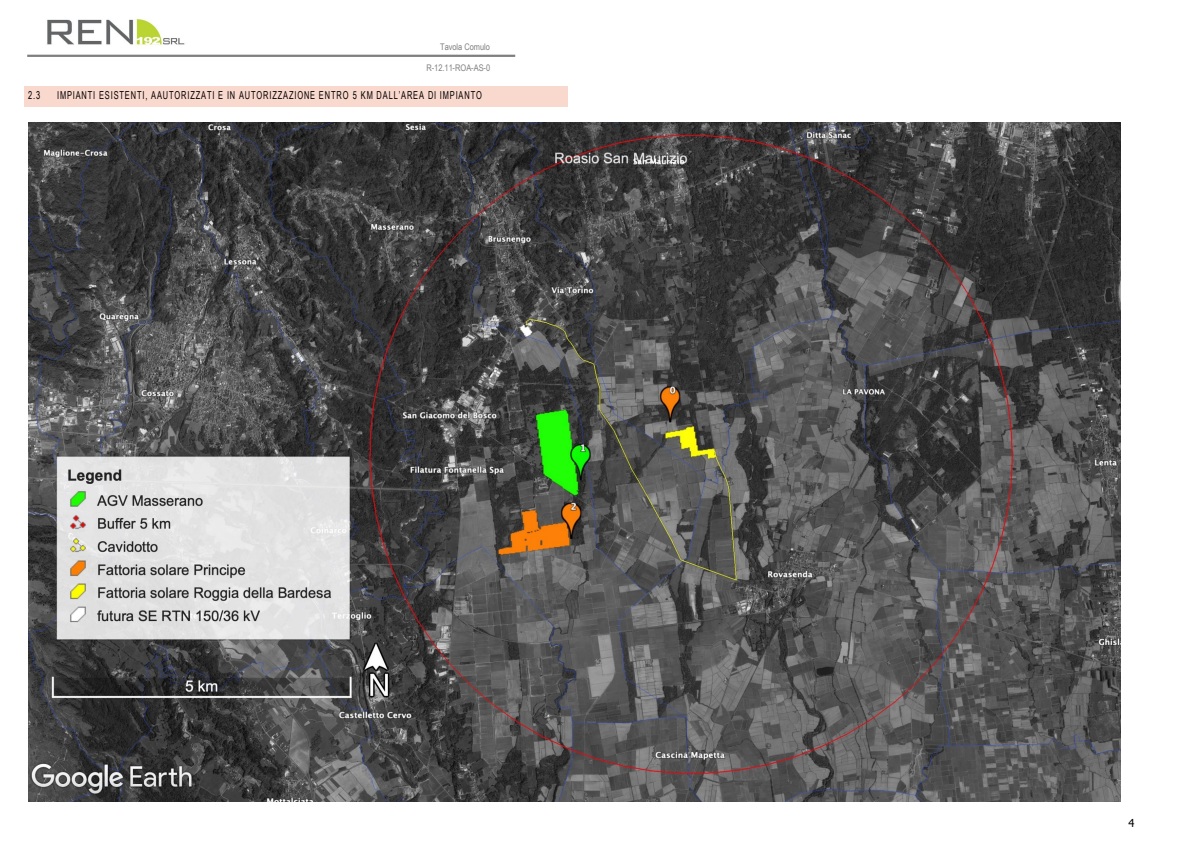
<style>
.page{position:relative;width:1191px;height:842px;background:#fff}
.page>*{position:absolute;margin:0;border:0;box-sizing:border-box;transform-origin:0 0}
.t1{font:11px "Arial Narrow";letter-spacing:.095em;color:#000;scale:.83 1}
.t2{font:11px "Tahoma";color:#000}
.t3{font:9.1px "Arial Narrow";letter-spacing:-.005em;color:#7f7f7f}
</style>
<div class="page">
<img style="left:27px;top:18px;width:201px;height:37px">
<hr style="left:27px;top:55px;width:488px;height:2px;background:#7f7f7f">
<div style="left:27px;top:89px;width:538px;height:15px;background:#f9d8cd"></div>
<hr style="left:27px;top:86px;width:538px;height:3px;background:#f9d8cd">
<hr style="left:27px;top:104px;width:538px;height:2px;background:#f9d8cd">
<hr style="left:24px;top:89px;width:3px;height:15px;background:#f9d8cd">
<hr style="left:565px;top:89px;width:3px;height:15px;background:#f9d8cd">
<img style="left:28px;top:122px;width:1092px;height:679px">
<p class="t3" style="left:440px;top:42px;width:51px">Tavola Comulo</p>
<p class="t3" style="left:426px;top:62px;width:65px">R-12.11-ROA-AS-0</p>
<h2 class="t1" style="left:28px;top:89px;width:16px">2.3</h2>
<h2 class="t1" style="left:57px;top:89px;width:513px">IMPIANTI ESISTENTI, AAUTORIZZATI E IN AUTORIZZAZIONE ENTRO 5 KM DALL’AREA DI IMPIANTO</h2>
<p class="t2" style="left:1128px;top:815px;width:7px">4</p>
</div>
